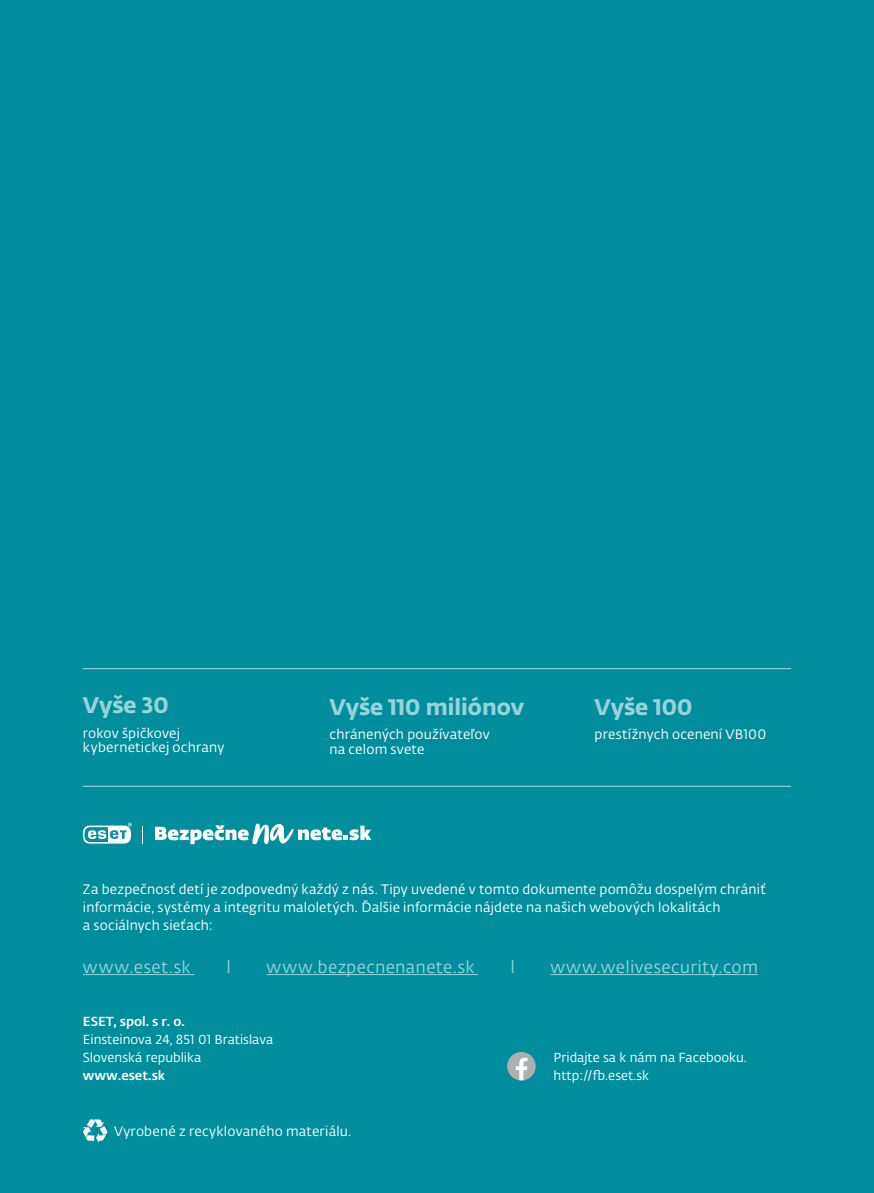
<style>
.page{position:relative;width:874px;height:1193px;background:#008e9e}
.page>*{position:absolute;margin:0;border:0;box-sizing:border-box;transform-origin:0 0}
.t1{font:22.28px "Fedra Sans Alt Pro Bold LF";color:#97d3d9}
.t2{font:16.88px "Fedra Sans Alt Pro";letter-spacing:.02em;color:#97d3d9}
.t3{font:13.5px/18px "Fedra Sans Alt Pro Book LF";letter-spacing:.015em;color:#fff}
.t4{font:13.05px/18px "Fedra Sans Alt Pro Book LF";color:#fff}
.t5{font:13.05px "Fedra Sans Alt Pro Med LF";color:#fff}
</style>
<div class="page">
<hr style="left:83px;top:974px;width:111px;height:1px;background:#97d3d9">
<hr style="left:267px;top:974px;width:211px;height:1px;background:#97d3d9">
<hr style="left:550px;top:974px;width:208px;height:1px;background:#97d3d9">
<svg style="left:507px;top:1052px;width:29px;height:28px"></svg>
<svg style="left:83px;top:822px;width:49px;height:21px"></svg>
<svg style="left:142px;top:826px;width:1px;height:17px"></svg>
<svg style="left:155px;top:823px;width:217px;height:21px"></svg>
<hr style="left:83px;top:668px;width:708px;height:1px;background:#97d3d9">
<hr style="left:83px;top:786px;width:708px;height:1px;background:#97d3d9">
<svg style="left:83px;top:1119px;width:24px;height:24px"></svg>
<h1 class="t1" style="left:83px;top:687px;width:87px">Vyše 30</h1>
<p class="t3" style="left:83px;top:725px;width:143px;line-height:14.8px">rokov špičkovej kybernetickej ochrany</p>
<h1 class="t1" style="left:330px;top:689px;width:196px">Vyše 110 miliónov</h1>
<p class="t3" style="left:330px;top:726px;width:162px;line-height:14.8px">chránených používateľov na celom svete</p>
<h1 class="t1" style="left:594px;top:689px;width:99px">Vyše 100</h1>
<p class="t3" style="left:594px;top:725px;width:173px">prestížnych ocenení VB100</p>
<p class="t3" style="left:83px;top:880px;width:684px">Za bezpečnosť detí je zodpovedný každý z nás. Tipy uvedené v tomto dokumente pomôžu dospelým chrániť informácie, systémy a integritu maloletých. Ďalšie informácie nájdete na našich webových lokalitách<br>a sociálnych sieťach:</p>
<p class="t2" style="left:83px;top:956px;width:109px">www.eset.sk</p>
<p class="t2" style="left:226px;top:956px;width:6px">l</p>
<p class="t2" style="left:267px;top:956px;width:210px">www.bezpecnenanete.sk</p>
<p class="t2" style="left:510px;top:956px;width:6px">l</p>
<p class="t2" style="left:550px;top:956px;width:209px">www.welivesecurity.com</p>
<p class="t5" style="left:83px;top:1012px;width:104px">ESET, spol. s r. o.</p>
<p class="t4" style="left:83px;top:1030px;width:192px">Einsteinova 24, 851 01 Bratislava<br>Slovenská republika</p>
<p class="t5" style="left:83px;top:1066px;width:84px">www.eset.sk</p>
<p class="t3" style="left:114px;top:1122px;width:239px">Vyrobené z recyklovaného materiálu.</p>
<p class="t4" style="left:554px;top:1048px;width:195px">Pridajte sa k nám na Facebooku. http://fb.eset.sk</p>
</div>
